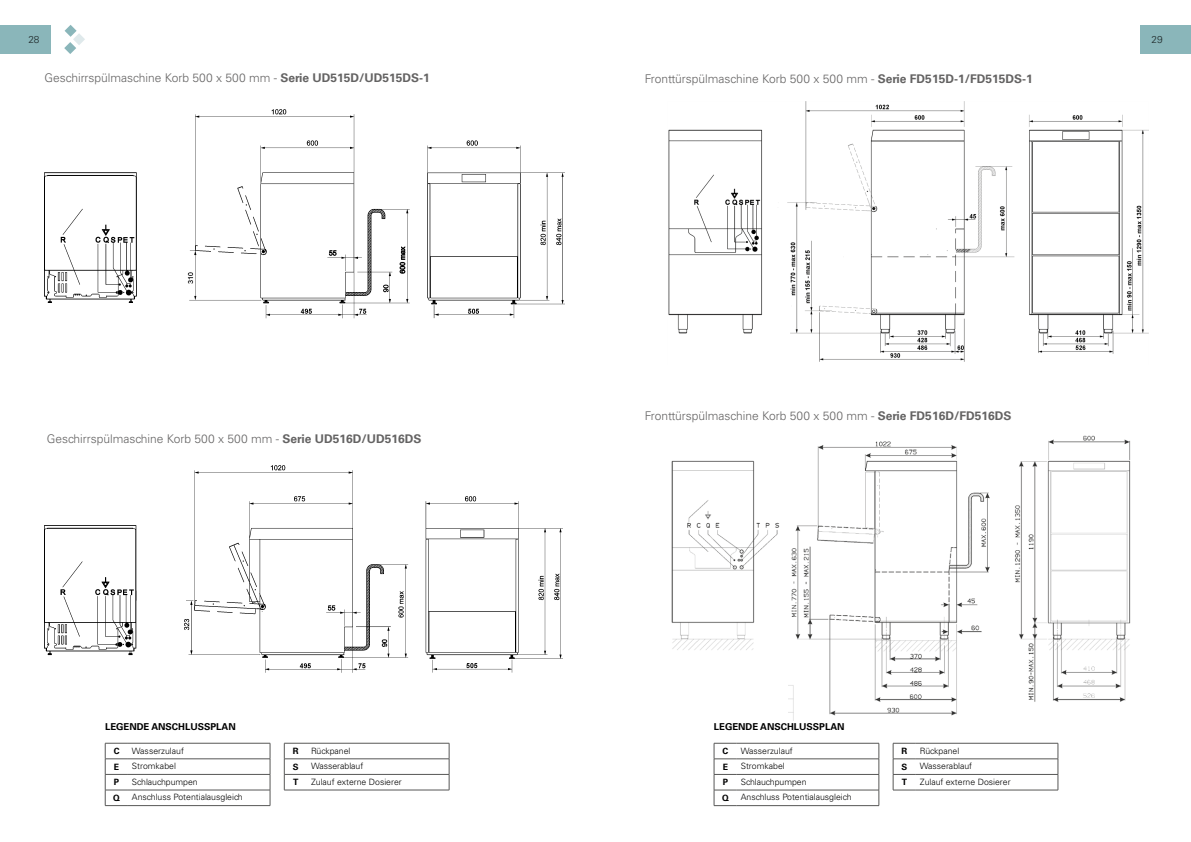
<style>
.page{position:relative;width:1191px;height:842px;background:#fff}
.page>*{position:absolute;margin:0;border:0;box-sizing:border-box;transform-origin:0 0}
.t1{font:300 12px "Univers LT Std";color:#646363}
.t2{font:300 10px "Univers LT Std";color:#3c3c3b}
.t3{font:700 9.5px "Univers";color:#000}
.t4{font:300 8.7px "Univers LT Std";color:#000}
.t5{font:700 8.7px "Univers";color:#000}
.s1{font-family:"Univers";font-weight:700}
</style>
<div class="page">
<div style="left:0;top:26px;width:51px;height:28px;background:#8ab6ba"></div>
<div style="left:1140px;top:26px;width:51px;height:28px;background:#8ab6ba"></div>
<svg style="left:64px;top:25px;width:21px;height:29px"></svg>
<hr style="left:128px;top:759px;width:142px;height:1px;background:#575756">
<hr style="left:128px;top:774px;width:142px;height:1px;background:#575756">
<hr style="left:128px;top:743px;width:142px;height:1px;background:#575756">
<hr style="left:128px;top:790px;width:142px;height:1px;background:#575756">
<svg style="left:270px;top:743px;width:1px;height:62px"></svg>
<svg style="left:105px;top:743px;width:23px;height:63px"></svg>
<hr style="left:128px;top:805px;width:142px;height:1px;background:#575756">
<hr style="left:307px;top:774px;width:142px;height:1px;background:#575756">
<hr style="left:307px;top:790px;width:142px;height:1px;background:#575756">
<hr style="left:307px;top:743px;width:142px;height:1px;background:#575756">
<svg style="left:284px;top:743px;width:23px;height:48px"></svg>
<hr style="left:307px;top:759px;width:142px;height:1px;background:#575756">
<svg style="left:449px;top:743px;width:1px;height:47px"></svg>
<img style="left:44px;top:466px;width:519px;height:207px">
<img style="left:44px;top:110px;width:520px;height:209px">
<div style="left:47px;top:313px;width:161px;height:16px;background:#fff"></div>
<img style="left:671px;top:435px;width:460px;height:285px">
<div style="left:631px;top:666px;width:157px;height:65px;background:#fff"></div>
<hr style="left:737px;top:759px;width:142px;height:1px;background:#575756">
<hr style="left:737px;top:774px;width:142px;height:1px;background:#575756">
<hr style="left:737px;top:743px;width:142px;height:1px;background:#575756">
<hr style="left:737px;top:790px;width:142px;height:1px;background:#575756">
<svg style="left:878px;top:743px;width:1px;height:62px"></svg>
<svg style="left:714px;top:743px;width:23px;height:63px"></svg>
<hr style="left:737px;top:805px;width:142px;height:1px;background:#575756">
<hr style="left:916px;top:774px;width:142px;height:1px;background:#575756">
<hr style="left:916px;top:790px;width:142px;height:1px;background:#575756">
<hr style="left:916px;top:743px;width:142px;height:1px;background:#575756">
<svg style="left:893px;top:743px;width:23px;height:48px"></svg>
<hr style="left:916px;top:759px;width:142px;height:1px;background:#575756">
<svg style="left:1057px;top:743px;width:1px;height:47px"></svg>
<img style="left:668px;top:102px;width:480px;height:260px">
<p class="t2" style="left:28px;top:34px;width:13px">28</p>
<p class="t2" style="left:1151px;top:34px;width:13px">29</p>
<p class="t1" style="left:45px;top:70px;width:387px">Geschirrspülmaschine Korb 500 x 500 mm - <span class="s1">Serie UD515D/UD515DS-1</span></p>
<p class="t1" style="left:645px;top:71px;width:389px">Fronttürspülmaschine Korb 500 x 500 mm - <span class="s1">Serie FD515D-1/FD515DS-1</span></p>
<p class="t1" style="left:645px;top:409px;width:368px">Fronttürspülmaschine Korb 500 x 500 mm - <span class="s1">Serie FD516D/FD516DS</span></p>
<p class="t1" style="left:47px;top:432px;width:376px">Geschirrspülmaschine Korb 500 x 500 mm - <span class="s1">Serie UD516D/UD516DS</span></p>
<p class="t3" style="left:105px;top:721px;width:132px">LEGENDE ANSCHLUSSPLAN</p>
<p class="t3" style="left:714px;top:721px;width:132px">LEGENDE ANSCHLUSSPLAN</p>
<p class="t5" style="left:114px;top:746px;width:7px">C</p>
<p class="t4" style="left:132px;top:745px;width:54px">Wasserzulauf</p>
<p class="t5" style="left:114px;top:761px;width:7px">E</p>
<p class="t4" style="left:132px;top:761px;width:45px">Stromkabel</p>
<p class="t5" style="left:114px;top:777px;width:7px">P</p>
<p class="t4" style="left:132px;top:776px;width:67px">Schlauchpumpen</p>
<p class="t5" style="left:113px;top:793px;width:8px">Q</p>
<p class="t4" style="left:132px;top:792px;width:112px">Anschluss Potentialausgleich</p>
<p class="t5" style="left:293px;top:746px;width:7px">R</p>
<p class="t4" style="left:311px;top:745px;width:41px">Rückpanel</p>
<p class="t5" style="left:293px;top:761px;width:7px">S</p>
<p class="t4" style="left:311px;top:761px;width:54px">Wasserablauf</p>
<p class="t5" style="left:293px;top:777px;width:7px">T</p>
<p class="t4" style="left:311px;top:776px;width:92px">Zulauf externe Dosierer</p>
<p class="t5" style="left:722px;top:746px;width:7px">C</p>
<p class="t4" style="left:740px;top:745px;width:54px">Wasserzulauf</p>
<p class="t5" style="left:722px;top:761px;width:7px">E</p>
<p class="t4" style="left:740px;top:761px;width:45px">Stromkabel</p>
<p class="t5" style="left:722px;top:777px;width:7px">P</p>
<p class="t4" style="left:740px;top:776px;width:67px">Schlauchpumpen</p>
<p class="t5" style="left:722px;top:793px;width:8px">Q</p>
<p class="t4" style="left:740px;top:792px;width:112px">Anschluss Potentialausgleich</p>
<p class="t5" style="left:901px;top:746px;width:7px">R</p>
<p class="t4" style="left:920px;top:745px;width:41px">Rückpanel</p>
<p class="t5" style="left:901px;top:761px;width:7px">S</p>
<p class="t4" style="left:920px;top:761px;width:54px">Wasserablauf</p>
<p class="t5" style="left:901px;top:777px;width:7px">T</p>
<p class="t4" style="left:920px;top:776px;width:92px">Zulauf externe Dosierer</p>
</div>
